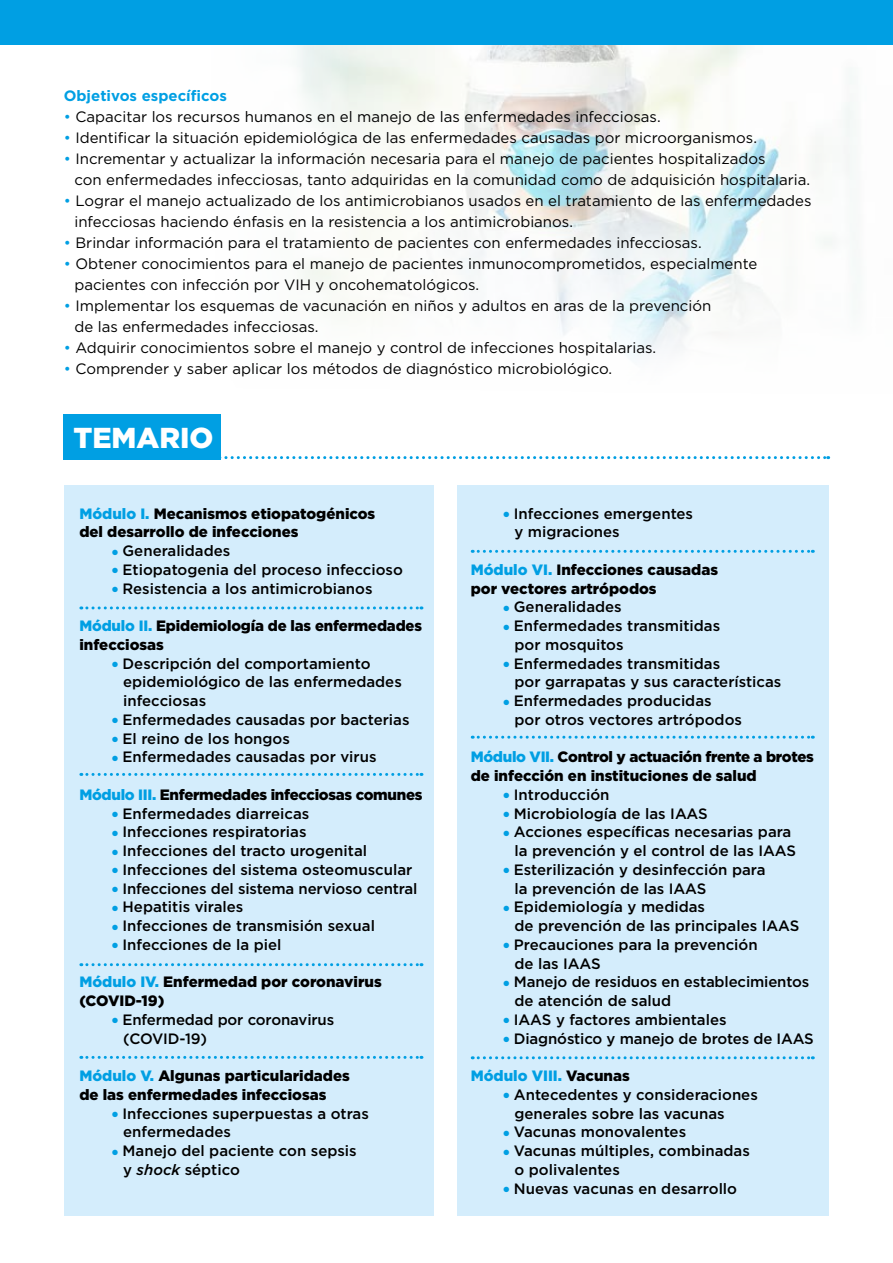
<style>
.page{position:relative;width:893px;height:1263px;background:#fff}
.page>*{position:absolute;margin:0;border:0;box-sizing:border-box;transform-origin:0 0}
.t1{font:900 28.8px "Gotham";color:#fff}
.t2{font:500 15px/18.8px "Gotham";color:#000}
.t3{font:15px/21px "Gotham";color:#000}
.t4{font:900 15px/18.8px "Gotham";color:#000}
.t5{font:900 15px/18.8px "Gotham";letter-spacing:-.02em;color:#000}
.t6{font:700 15px "Gotham";color:#009fe3}
.t7{font:900 15px "Gotham";color:#009fe3}
.s1{color:#009fe3}
.s2{font-style:italic}
.s3{color:#000}
</style>
<div class="page">
<img style="left:193px;top:44px;width:700px;height:315px">
<div style="left:64px;top:486px;width:370px;height:730px;background:#d4edfc"></div>
<div style="left:457px;top:486px;width:372px;height:730px;background:#d4edfc"></div>
<svg style="left:221px;top:456px;width:608px;height:3px"></svg>
<div style="left:64px;top:414px;width:157px;height:45px;background:#009fe3"></div>
<svg style="left:472px;top:550px;width:341px;height:3px"></svg>
<svg style="left:472px;top:736px;width:341px;height:3px"></svg>
<svg style="left:472px;top:1056px;width:341px;height:3px"></svg>
<svg style="left:81px;top:773px;width:341px;height:3px"></svg>
<svg style="left:81px;top:963px;width:341px;height:3px"></svg>
<svg style="left:81px;top:1056px;width:341px;height:3px"></svg>
<svg style="left:81px;top:606px;width:341px;height:3px"></svg>
<div style="left:0;top:0;width:893px;height:44px;background:#009fe3"></div>
<p class="t6" style="left:64px;top:86px;width:165px">Objetivos específicos</p>
<p class="t3" style="left:64px;top:106px;width:598px"><span class="s1">•</span> Capacitar los recursos humanos en el manejo de las enfermedades infecciosas.</p>
<p class="t3" style="left:64px;top:127px;width:695px"><span class="s1">•</span> Identificar la situación epidemiológica de las enfermedades causadas por microorganismos.</p>
<p class="t3" style="left:74px;top:148px;width:737px;text-indent:-11px"><span class="s1">•</span> Incrementar y actualizar la información necesaria para el manejo de pacientes hospitalizados<br>con enfermedades infecciosas, tanto adquiridas en la comunidad como de adquisición hospitalaria.</p>
<p class="t3" style="left:74px;top:190px;width:739px;text-indent:-11px"><span class="s1">•</span> Lograr el manejo actualizado de los antimicrobianos usados en el tratamiento de las enfermedades infecciosas haciendo énfasis en la resistencia a los antimicrobianos.</p>
<p class="t3" style="left:64px;top:232px;width:639px"><span class="s1">•</span> Brindar información para el tratamiento de pacientes con enfermedades infecciosas.</p>
<p class="t3" style="left:74px;top:253px;width:684px;text-indent:-11px"><span class="s1">•</span> Obtener conocimientos para el manejo de pacientes inmunocomprometidos, especialmente pacientes con infección por VIH y oncohematológicos.</p>
<p class="t3" style="left:74px;top:295px;width:638px;text-indent:-11px"><span class="s1">•</span> Implementar los esquemas de vacunación en niños y adultos en aras de la prevención de las enfermedades infecciosas.</p>
<p class="t3" style="left:64px;top:337px;width:594px"><span class="s1">•</span> Adquirir conocimientos sobre el manejo y control de infecciones hospitalarias.</p>
<p class="t3" style="left:64px;top:358px;width:550px"><span class="s1">•</span> Comprender y saber aplicar los métodos de diagnóstico microbiológico.</p>
<h1 class="t1" style="left:73px;top:418px;width:142px">TEMARIO</h1>
<p class="t4" style="left:79px;top:504px;width:297px"><span class="s1">Módulo I.</span> Mecanismos etiopatogénicos del desarrollo de infecciones</p>
<p class="t2" style="left:112px;top:541px;width:120px"><span class="s1">●</span> Generalidades</p>
<p class="t2" style="left:112px;top:560px;width:292px"><span class="s1">●</span> Etiopatogenia del proceso infeccioso</p>
<p class="t2" style="left:112px;top:579px;width:262px"><span class="s1">●</span> Resistencia a los antimicrobianos</p>
<p class="t4" style="left:79px;top:616px;width:344px"><span class="s1">Módulo II.</span> Epidemiología de las enfermedades infecciosas</p>
<p class="t2" style="left:123px;top:654px;width:280px;text-indent:-11px"><span class="s1">●</span> Descripción del comportamiento epidemiológico de las enfermedades infecciosas</p>
<p class="t2" style="left:112px;top:710px;width:299px"><span class="s1">●</span> Enfermedades causadas por bacterias</p>
<p class="t2" style="left:112px;top:729px;width:179px"><span class="s1">●</span> El reino de los hongos</p>
<p class="t2" style="left:112px;top:747px;width:266px"><span class="s1">●</span> Enfermedades causadas por virus</p>
<p class="t5" style="left:79px;top:785px;width:345px"><span class="s1">Módulo III.</span> Enfermedades infecciosas comunes</p>
<p class="t2" style="left:112px;top:804px;width:199px"><span class="s1">●</span> Enfermedades diarreicas</p>
<p class="t2" style="left:112px;top:822px;width:196px"><span class="s1">●</span> Infecciones respiratorias</p>
<p class="t2" style="left:112px;top:841px;width:256px"><span class="s1">●</span> Infecciones del tracto urogenital</p>
<p class="t2" style="left:112px;top:860px;width:302px"><span class="s1">●</span> Infecciones del sistema osteomuscular</p>
<p class="t2" style="left:112px;top:879px;width:307px"><span class="s1">●</span> Infecciones del sistema nervioso central</p>
<p class="t2" style="left:112px;top:897px;width:133px"><span class="s1">●</span> Hepatitis virales</p>
<p class="t2" style="left:112px;top:916px;width:264px"><span class="s1">●</span> Infecciones de transmisión sexual</p>
<p class="t2" style="left:112px;top:935px;width:171px"><span class="s1">●</span> Infecciones de la piel</p>
<p class="t4" style="left:79px;top:972px;width:304px"><span class="s1">Módulo IV.</span> Enfermedad por coronavirus (COVID-19)</p>
<p class="t2" style="left:123px;top:1010px;width:213px;text-indent:-11px"><span class="s1">●</span> Enfermedad por coronavirus (COVID-19)</p>
<p class="t4" style="left:79px;top:1066px;width:272px"><span class="s1">Módulo V.</span> Algunas particularidades de las enfermedades infecciosas</p>
<p class="t2" style="left:123px;top:1104px;width:247px;text-indent:-11px"><span class="s1">●</span> Infecciones superpuestas a otras enfermedades</p>
<p class="t2" style="left:123px;top:1141px;width:235px;text-indent:-11px"><span class="s1">●</span> Manejo del paciente con sepsis y <span class="s2">shock</span> séptico</p>
<p class="t2" style="left:514px;top:504px;width:180px;text-indent:-11px"><span class="s1">●</span> Infecciones emergentes y migraciones</p>
<p class="t4" style="left:471px;top:560px;width:249px"><span class="s1">Módulo VI.</span> Infecciones causadas por vectores artrópodos</p>
<p class="t2" style="left:503px;top:597px;width:120px"><span class="s1">●</span> Generalidades</p>
<p class="t2" style="left:514px;top:616px;width:207px;text-indent:-11px"><span class="s1">●</span> Enfermedades transmitidas por mosquitos</p>
<p class="t2" style="left:514px;top:654px;width:268px;text-indent:-11px"><span class="s1">●</span> Enfermedades transmitidas<br>por garrapatas y sus características</p>
<p class="t2" style="left:514px;top:691px;width:229px;text-indent:-11px"><span class="s1">●</span> Enfermedades producidas<br>por otros vectores artrópodos</p>
<p class="t5" style="left:471px;top:747px;width:345px"><span class="s1">Módulo VII.</span> Control y actuación frente a brotes de infección en instituciones de salud</p>
<p class="t2" style="left:503px;top:785px;width:108px"><span class="s1">●</span> Introducción</p>
<p class="t2" style="left:503px;top:804px;width:206px"><span class="s1">●</span> Microbiología de las IAAS</p>
<p class="t2" style="left:514px;top:822px;width:283px;text-indent:-11px"><span class="s1">●</span> Acciones específicas necesarias para la prevención y el control de las IAAS</p>
<p class="t2" style="left:514px;top:860px;width:253px;text-indent:-11px"><span class="s1">●</span> Esterilización y desinfección para la prevención de las IAAS</p>
<p class="t2" style="left:514px;top:897px;width:286px;text-indent:-11px"><span class="s1">●</span> Epidemiología y medidas<br>de prevención de las principales IAAS</p>
<p class="t2" style="left:514px;top:935px;width:245px;text-indent:-11px"><span class="s1">●</span> Precauciones para la prevención de las IAAS</p>
<p class="t2" style="left:514px;top:972px;width:296px;text-indent:-11px"><span class="s1">●</span> Manejo de residuos en establecimientos de atención de salud</p>
<p class="t2" style="left:503px;top:1010px;width:225px"><span class="s1">●</span> IAAS y factores ambientales</p>
<p class="t2" style="left:503px;top:1029px;width:312px"><span class="s1">●</span> Diagnóstico y manejo de brotes de IAAS</p>
<p class="t7" style="left:471px;top:1065px;width:161px">Módulo VIII. <span class="s3">Vacunas</span></p>
<p class="t2" style="left:514px;top:1085px;width:245px;text-indent:-11px"><span class="s1">●</span> Antecedentes y consideraciones generales sobre las vacunas</p>
<p class="t2" style="left:503px;top:1122px;width:184px"><span class="s1">●</span> Vacunas monovalentes</p>
<p class="t2" style="left:514px;top:1141px;width:237px;text-indent:-11px"><span class="s1">●</span> Vacunas múltiples, combinadas o polivalentes</p>
<p class="t2" style="left:503px;top:1179px;width:235px"><span class="s1">●</span> Nuevas vacunas en desarrollo</p>
</div>
